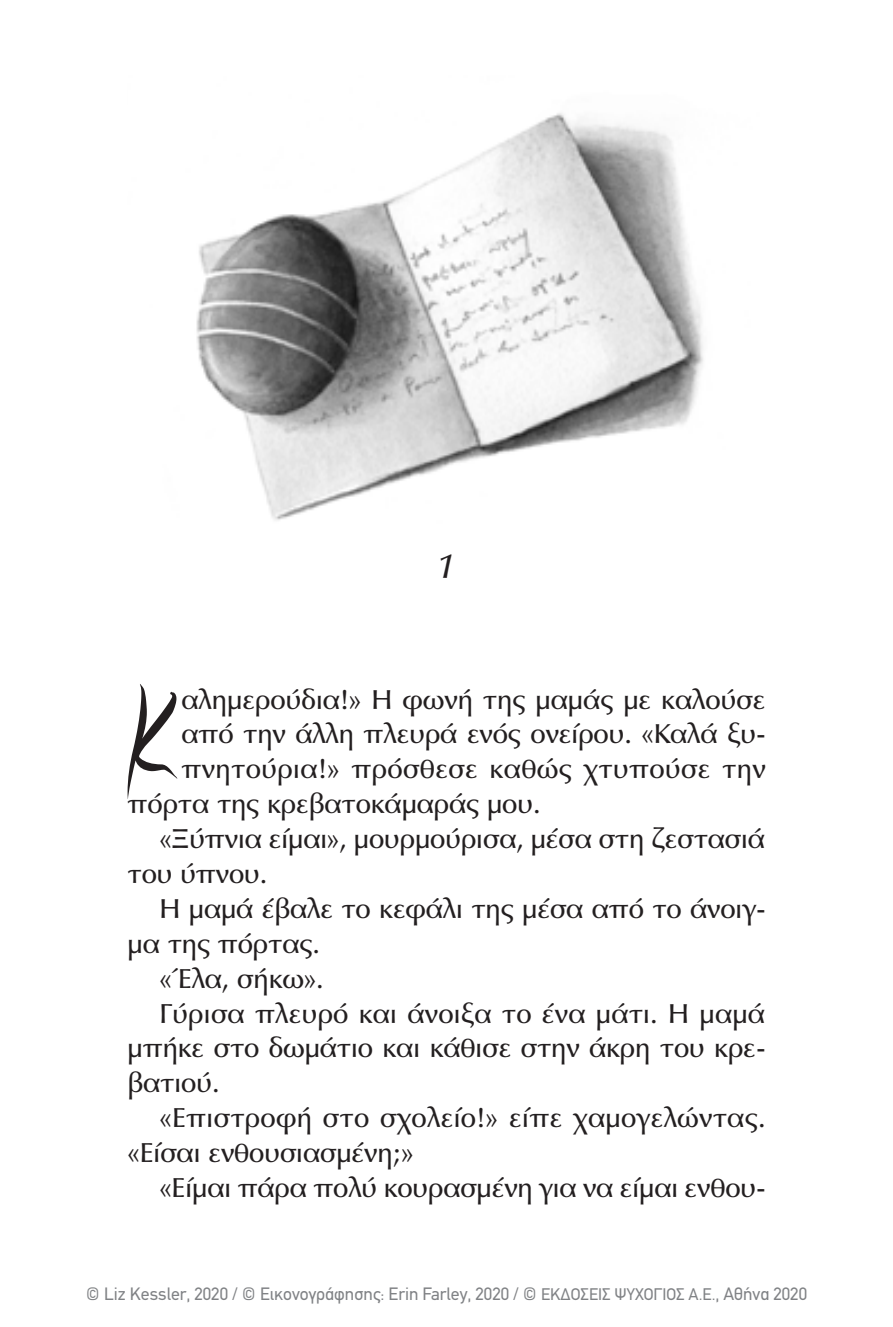
<style>
.page{position:relative;width:893px;height:1327px;background:#fff}
.page>*{position:absolute;margin:0;border:0;box-sizing:border-box;transform-origin:0 0}
.KEIMENO_arxigramma{font:132.75px "CF Painter";color:#231f20}
.number{font:italic 36px "UB Optima";color:#231f20}
.KEIMENO{font:28.12px/34.9px "UB Optima";letter-spacing:-.005em;color:#231f20}
.KEIMENO_arxigramma-2{font:28.12px "UB Optima";color:#231f20}
.t1{font:18px "PF Din Text";color:#808285}
.s1{font-size:16.88px}
</style>
<div class="page">
<img style="left:196px;top:113px;width:507px;height:407px">
<p class="number" style="left:437px;top:547px;width:21px">1</p>
<p class="KEIMENO_arxigramma" style="left:126px;top:678px;width:52px">Κ</p>
<p class="KEIMENO_arxigramma-2" style="left:181px;top:684px;width:586px">αλημερούδια!» Η φωνή της μαμάς με καλούσε</p>
<p class="KEIMENO_arxigramma-2" style="left:181px;top:719px;width:585px">από την άλλη πλευρά ενός ονείρου. «Καλά ξυ-</p>
<p class="KEIMENO_arxigramma-2" style="left:181px;top:754px;width:586px">πνητούρια!» πρόσθεσε καθώς χτυπούσε την</p>
<p class="KEIMENO_arxigramma-2" style="left:128px;top:789px;width:414px">πόρτα της κρεβατοκάμαράς μου.</p>
<p class="KEIMENO" style="left:128px;top:822px;width:639px;text-indent:32px">«Ξύπνια είμαι», μουρμούρισα, μέσα στη ζεστασιά του ύπνου.</p>
<p class="KEIMENO" style="left:128px;top:892px;width:639px;text-indent:32px">Η μαμά έβαλε το κεφάλι της μέσα από το άνοιγ&shy;μα της πόρτας.</p>
<p class="KEIMENO" style="left:159px;top:961px;width:166px">«Έλα, σήκω».</p>
<p class="KEIMENO" style="left:128px;top:996px;width:639px;text-align:justify;text-indent:32px">Γύρισα πλευρό και άνοιξα το ένα μάτι. Η μαμά μπήκε στο δωμάτιο και κάθισε στην άκρη του κρε&shy;βατιού.</p>
<p class="KEIMENO" style="left:128px;top:1101px;width:639px;text-indent:32px">«Επιστροφή στο σχολείο!» είπε χαμογελώντας. «Είσαι ενθουσιασμένη;»</p>
<p class="KEIMENO" style="left:159px;top:1171px;width:607px">«Είμαι πάρα πολύ κουρασμένη για να είμαι ενθου-</p>
<p class="t1" style="left:86px;top:1283px;width:723px">© Liz Kessler, 2020 / © Εικονογράφησης: Erin Farley, 2020 / © <span class="s1">ΕΚΔΟΣΕΙΣ ΨΥΧΟΓΙΟΣ Α.Ε.</span>, Αθήνα 2020</p>
</div>
